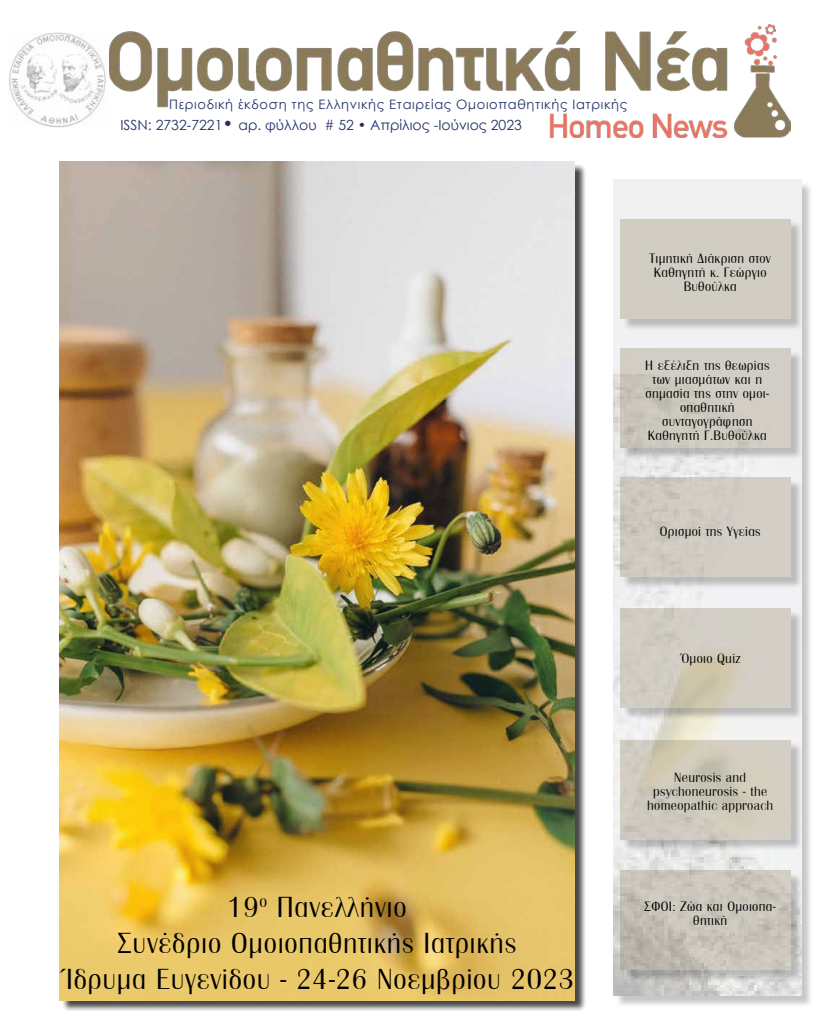
<style>
.page{position:relative;width:823px;height:1021px;background:#fff}
.page>*{position:absolute;margin:0;border:0;box-sizing:border-box;transform-origin:0 0}
.t1{font:30px/36px "CF Bright White";letter-spacing:.025em;color:#000;text-align:center}
.t2{font:14px/14px "CF Bright White";letter-spacing:.025em;color:#000;text-align:center}
.t3{font:14px "Century Gothic";color:#213067}
.t4{font:13px "Century Gothic";letter-spacing:.05em;color:#213067}
.s1{font-size:18px}
</style>
<div class="page">
<div style="left:61px;top:163px;width:526px;height:849px;background:#000;opacity:.75"></div>
<img style="left:60px;top:162px;width:514px;height:838px">
<div style="left:614px;top:181px;width:198px;height:827px;background:#000;opacity:.75"></div>
<img style="left:613px;top:180px;width:187px;height:815px">
<div style="left:621px;top:221px;width:182px;height:110px;background:#000;opacity:.75"></div>
<div style="left:620px;top:219px;width:170px;height:99px;background:#d2cdc3"></div>
<div style="left:621px;top:479px;width:182px;height:110px;background:#000;opacity:.75"></div>
<div style="left:620px;top:477px;width:170px;height:99px;background:#d1cdc3"></div>
<img style="left:109px;top:24px;width:681px;height:113px">
<hr style="left:315px;top:104px;width:164px;height:2px;background:#fff">
<img style="left:9px;top:32px;width:97px;height:96px">
<div style="left:621px;top:610px;width:182px;height:110px;background:#000;opacity:.75"></div>
<svg style="left:620px;top:608px;width:170px;height:100px;background:#d1cbbf"></svg>
<div style="left:621px;top:350px;width:182px;height:110px;background:#000;opacity:.75"></div>
<div style="left:620px;top:349px;width:170px;height:99px;background:linear-gradient(to right,#cac6bc,#d3cec6)"></div>
<div style="left:621px;top:741px;width:182px;height:110px;background:#000;opacity:.75"></div>
<svg style="left:620px;top:739px;width:170px;height:100px;background:#cfcabb"></svg>
<div style="left:621px;top:872px;width:182px;height:110px;background:#000;opacity:.75"></div>
<svg style="left:620px;top:870px;width:170px;height:100px;background:#c6c2b7"></svg>
<p class="t4" style="left:169px;top:95px;width:459px">Περιοδική έκδοση της Ελληνικής Εταιρείας Ομοιοπαθητικής Ιατρικής</p>
<p class="t3" style="left:120px;top:116px;width:402px">ISSN: 2732-7221<span class="s1">•</span> αρ. φύλλου # 52 • Απρίλιος -Ιούνιος 2023</p>
<h1 class="t1" style="left:227px;top:888px;width:180px">19<sup>ο</sup> Πανελλήνιο</h1>
<h1 class="t1" style="left:60px;top:924px;width:515px">Συνέδριο Ομοιοπαθητικής Ιατρικής<br>Ίδρυμα Ευγενίδου - 24-26 Νοεμβρίου 2023</h1>
<p class="t2" style="left:649px;top:251px;width:123px">Τιμητική Διάκριση στον<br>Καθηγητή κ. Γεώργιο<br>Βυθούλκα</p>
<p class="t2" style="left:645px;top:358px;width:125px">Η εξέλιξη της θεωρίας των μιασμάτων και η σημασία της στην ομοι&shy;οπαθητική συνταγογράφηση<br>Καθηγητή Γ.Βυθούλκα</p>
<p class="t2" style="left:659px;top:524px;width:102px">Ορισμοί της Υγείας</p>
<p class="t2" style="left:679px;top:651px;width:63px">Όμοιο Quiz</p>
<p class="t2" style="left:646px;top:770px;width:127px">Neurosis and psychoneurosis - the homeopathic approach</p>
<p class="t2" style="left:644px;top:898px;width:133px">ΣΦΟΙ: Ζώα και Ομοιοπα-</p>
<p class="t2" style="left:692px;top:912px;width:35px">θητική</p>
</div>
